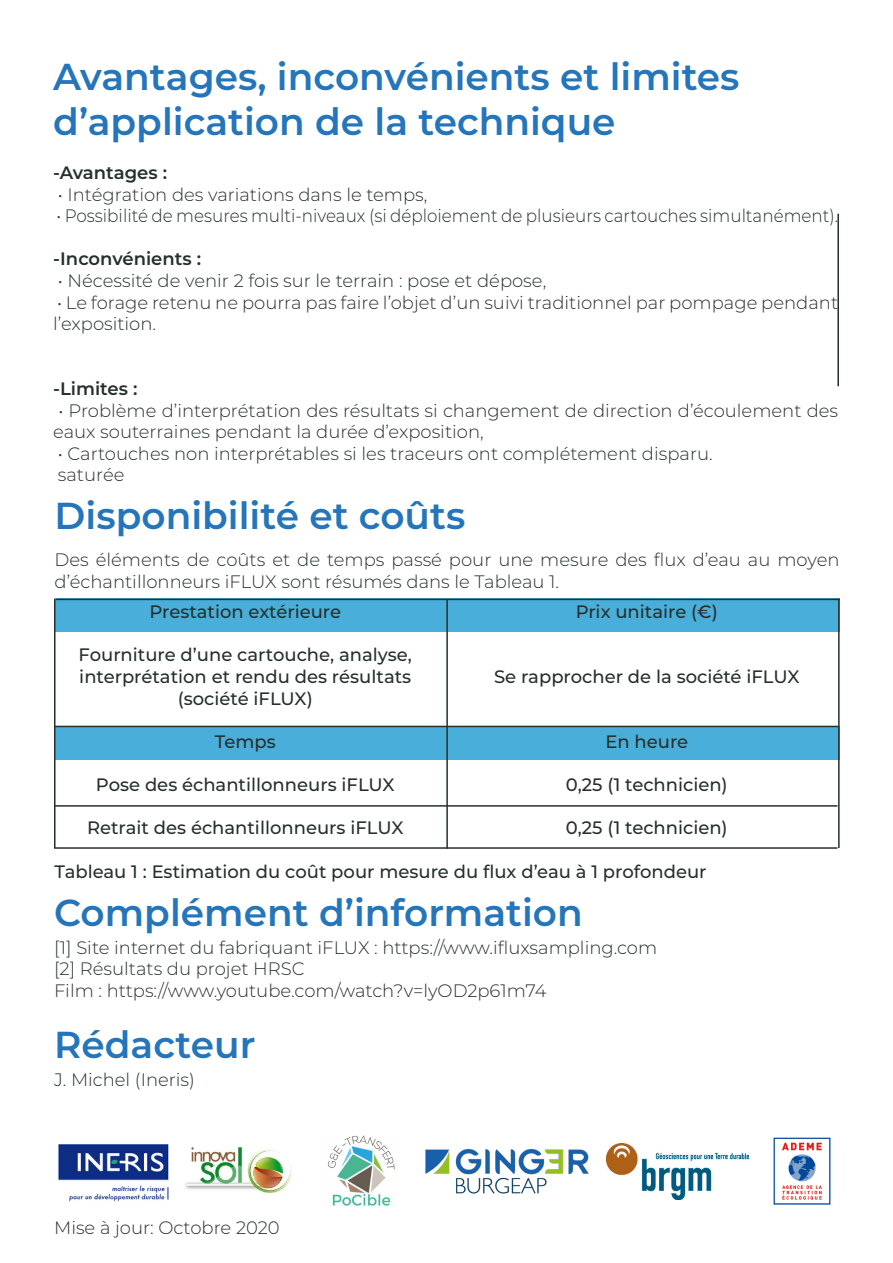
<style>
.page{position:relative;width:893px;height:1263px;background:#fff}
.page>*{position:absolute;margin:0;border:0;box-sizing:border-box;transform-origin:0 0}
.titre{font:600 37.5px "Montserrat";color:#2575bb}
.texte{font:300 18px/21.6px "Montserrat";color:#26302b}
.texte-2{font:500 18px/21.6px "Montserrat";color:#26302b;text-align:center}
.texte-3{font:300 18px "Montserrat";color:#26302b;scale:.93 1}
.description_image{font:500 18px "Montserrat";color:#26302b}
.texte-4{font:600 18px "Montserrat";color:#26302b}
</style>
<div class="page">
<img style="left:773px;top:1137px;width:58px;height:68px">
<img style="left:606px;top:1143px;width:142px;height:56px">
<img style="left:58px;top:1144px;width:111px;height:58px">
<img style="left:425px;top:1149px;width:164px;height:45px">
<img style="left:328px;top:1136px;width:67px;height:70px">
<img style="left:185px;top:1146px;width:107px;height:47px">
<hr style="left:837px;top:214px;width:2px;height:172px;background:#26302b">
<div style="left:55px;top:599px;width:785px;height:33px;background:#4aaeda"></div>
<div style="left:55px;top:727px;width:785px;height:33px;background:#4aaeda"></div>
<hr style="left:446px;top:599px;width:2px;height:250px;background:#26302b">
<hr style="left:54px;top:599px;width:2px;height:249px;background:#26302b">
<hr style="left:838px;top:599px;width:2px;height:249px;background:#26302b">
<hr style="left:54px;top:805px;width:783px;height:2px;background:#26302b">
<hr style="left:55px;top:726px;width:783px;height:1px;background:#26302b">
<hr style="left:54px;top:847px;width:783px;height:2px;background:#26302b">
<hr style="left:56px;top:599px;width:784px;height:1px;background:#26302b">
<p class="titre" style="left:53px;top:50px;width:688px">Avantages, inconvénients et limites</p>
<p class="titre" style="left:53px;top:95px;width:564px">d’application de la technique</p>
<p class="texte-4" style="left:53px;top:160px;width:115px">-Avantages :</p>
<p class="texte" style="left:58px;top:183px;width:371px">• Intégration des variations dans le temps,</p>
<p class="texte-3" style="left:57px;top:204px;width:842px">• Possibilité de mesures multi-niveaux (si déploiement de plusieurs cartouches simultanément).</p>
<p class="texte-4" style="left:53px;top:246px;width:149px">-Inconvénients :</p>
<p class="texte" style="left:58px;top:269px;width:490px">• Nécessité de venir 2 fois sur le terrain : pose et dépose,</p>
<p class="texte" style="left:53px;top:291px;width:786px">• Le forage retenu ne pourra pas faire l’objet d’un suivi traditionnel par pompage pendant l’exposition.</p>
<p class="texte-4" style="left:53px;top:376px;width:86px">-Limites :</p>
<p class="texte" style="left:53px;top:399px;width:786px">• Problème d’interprétation des résultats si changement de direction d’écoulement des eaux souterraines pendant la durée d’exposition,</p>
<p class="texte" style="left:58px;top:442px;width:656px">• Cartouches non interprétables si les traceurs ont complétement disparu.</p>
<p class="texte" style="left:58px;top:464px;width:68px">saturée</p>
<p class="titre" style="left:55px;top:489px;width:412px">Disponibilité et coûts</p>
<p class="texte" style="left:55px;top:549px;width:786px">Des éléments de coûts et de temps passé pour une mesure des flux d’eau au moyen d’échantillonneurs iFLUX sont résumés dans le Tableau 1.</p>
<p class="texte-2" style="left:150px;top:600px;width:193px">Prestation extérieure</p>
<p class="texte-2" style="left:79px;top:643px;width:335px">Fourniture d’une cartouche, analyse, interprétation et rendu des résultats (société iFLUX)</p>
<p class="texte-2" style="left:215px;top:730px;width:62px">Temps</p>
<p class="texte-2" style="left:96px;top:773px;width:300px">Pose des échantillonneurs iFLUX</p>
<p class="texte-2" style="left:87px;top:816px;width:318px">Retrait des échantillonneurs iFLUX</p>
<p class="texte-2" style="left:576px;top:600px;width:144px">Prix unitaire (€)</p>
<p class="texte-2" style="left:494px;top:665px;width:307px">Se rapprocher de la société iFLUX</p>
<p class="texte-2" style="left:605px;top:730px;width:84px">En heure</p>
<p class="texte-2" style="left:566px;top:773px;width:163px">0,25 (1 technicien)</p>
<p class="texte-2" style="left:566px;top:816px;width:163px">0,25 (1 technicien)</p>
<p class="description_image" style="left:55px;top:859px;width:653px">Tableau 1 : Estimation du coût pour mesure du flux d’eau à 1 profondeur</p>
<p class="titre" style="left:54px;top:885px;width:530px">Complément d’information</p>
<p class="texte" style="left:54px;top:936px;width:605px">[1] Site internet du fabriquant iFLUX : https://www.ifluxsampling.com</p>
<p class="texte" style="left:54px;top:957px;width:252px">[2] Résultats du projet HRSC</p>
<p class="texte" style="left:54px;top:979px;width:494px">Film : https://www.youtube.com/watch?v=lyOD2p61m74</p>
<p class="titre" style="left:54px;top:1018px;width:203px">Rédacteur</p>
<p class="texte" style="left:54px;top:1068px;width:142px">J. Michel (Ineris)</p>
<p class="texte" style="left:54px;top:1216px;width:227px">Mise à jour: Octobre 2020</p>
</div>
